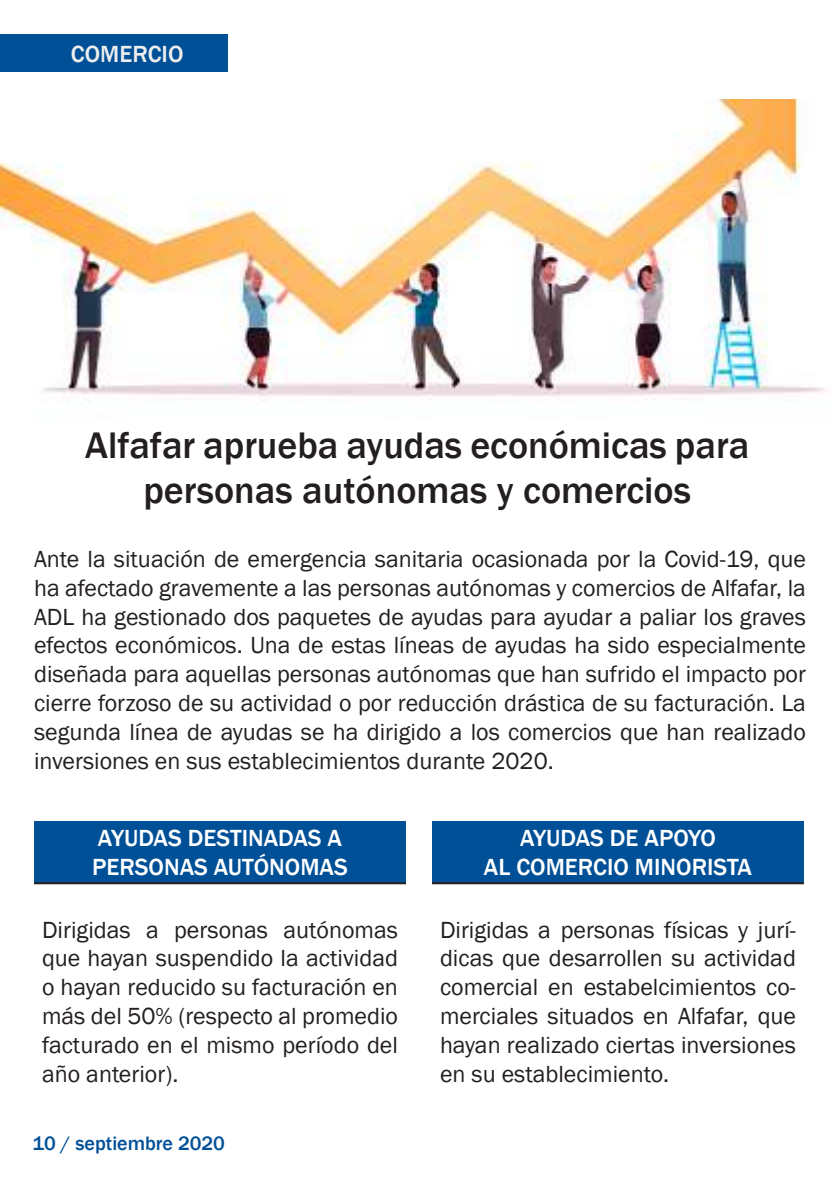
<style>
.page{position:relative;width:840px;height:1191px;background:#fff}
.page>*{position:absolute;margin:0;border:0;box-sizing:border-box;transform-origin:0 0}
.t1{font:500 38px/45.6px "Franklin Gothic";color:#241f1f;text-align:center}
.t2{font:24px/28.8px "Franklin Gothic";color:#241f1f;text-align:justify}
.t3{font:500 24px/28.8px "Franklin Gothic";color:#fff}
.t4{font:500 24px "Franklin Gothic";color:#eee}
.t5{font:500 20px "Franklin Gothic";color:#005097}
</style>
<div class="page">
<div style="left:0;top:35px;width:228px;height:37px;background:#005097"></div>
<img style="left:0;top:99px;width:826px;height:300px">
<div style="left:34px;top:821px;width:372px;height:62px;background:#005097"></div>
<hr style="left:34px;top:882px;width:372px;height:2px;background:#241f1f">
<div style="left:432px;top:821px;width:371px;height:62px;background:#005097"></div>
<hr style="left:432px;top:882px;width:371px;height:2px;background:#241f1f">
<p class="t4" style="left:71px;top:39px;width:114px">COMERCIO</p>
<h1 class="t1" style="left:85px;top:422px;width:665px">Alfafar aprueba ayudas económicas para personas autónomas y comercios</h1>
<p class="t2" style="left:34px;top:545px;width:773px">Ante la situación de emergencia sanitaria ocasionada por la Covid-19, que ha afectado gravemente a las personas autónomas y comercios de Alfafar, la ADL ha gestionado dos paquetes de ayudas para ayudar a paliar los graves efectos económicos. Una de estas líneas de ayudas ha sido especialmente diseñada para aquellas personas autónomas que han sufrido el impacto por cierre forzoso de su actividad o por reducción drástica de su facturación. La segunda línea de ayudas se ha dirigido a los comercios que han realizado inversiones en sus establecimientos durante 2020.</p>
<p class="t3" style="left:92px;top:824px;width:257px">AYUDAS DESTINADAS A<br>PERSONAS AUTÓNOMAS</p>
<p class="t2" style="left:42px;top:915px;width:357px">Dirigidas a personas autónomas que hayan suspendido la actividad o hayan reducido su facturación en más del 50% (respecto al promedio facturado en el mismo período del año anterior).</p>
<p class="t5" style="left:33px;top:1130px;width:194px">10 / septiembre 2020</p>
<p class="t3" style="left:483px;top:824px;width:269px;text-align:center">AYUDAS DE APOYO<br>AL COMERCIO MINORISTA</p>
<p class="t2" style="left:440px;top:915px;width:357px">Dirigidas a personas físicas y jurí&shy;dicas que desarrollen su actividad comercial en estabelcimientos co&shy;merciales situados en Alfafar, que hayan realizado ciertas inversiones en su establecimiento.</p>
</div>
